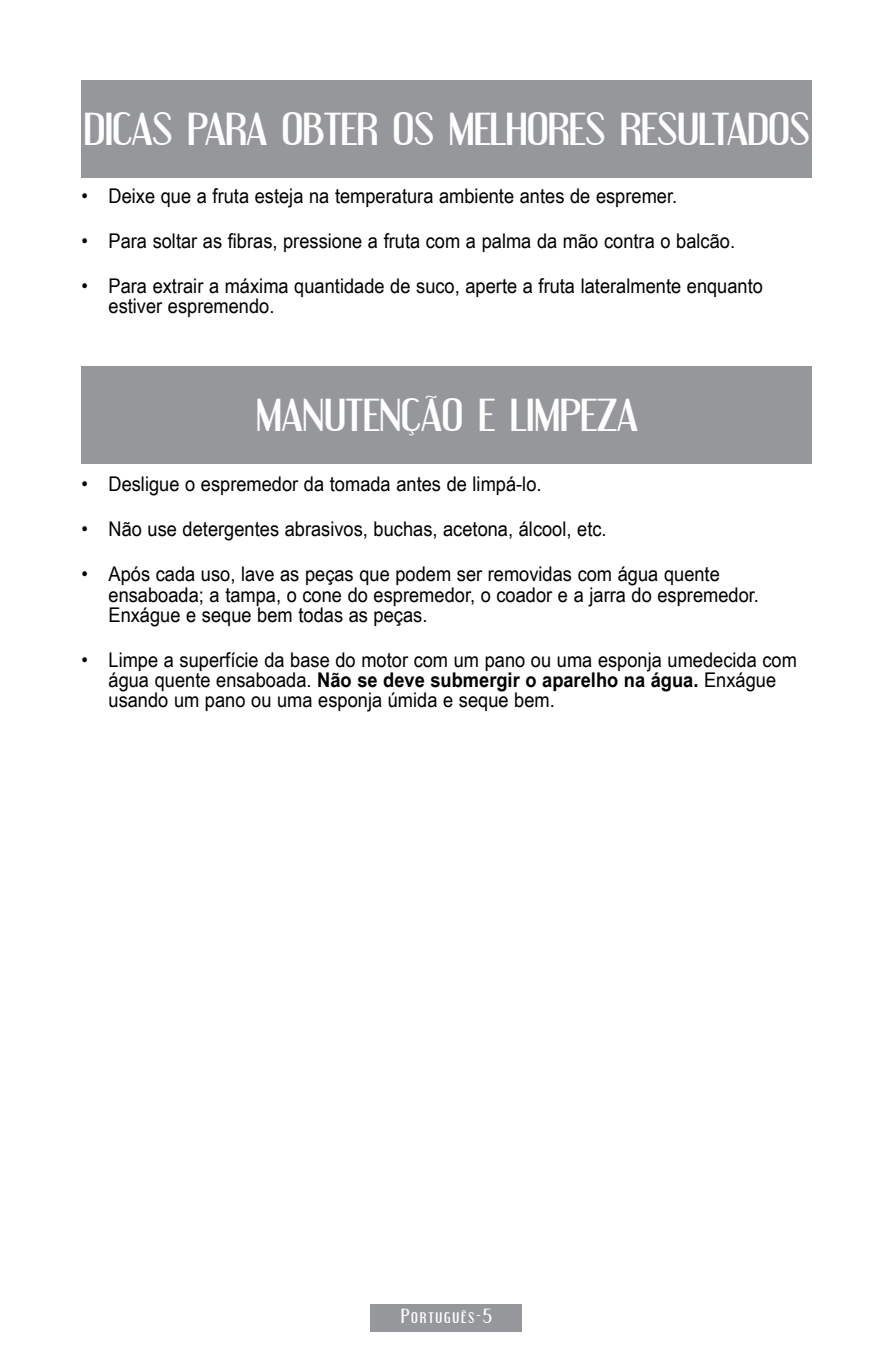
<style>
.page{position:relative;width:893px;height:1372px;background:#fff}
.page>*{position:absolute;margin:0;border:0;box-sizing:border-box;transform-origin:0 0}
.t1{font:40.5px "Engebrechtre";letter-spacing:-.01em;color:#fff;scale:1.1 1}
.t2{font:20.25px/20.2px "Arial Narrow";color:#000;scale:1.1 1}
.t3{font:18px "Engebrechtre";letter-spacing:.1em;color:#fff}
.s1{font-weight:700}
</style>
<div class="page">
<div style="left:371px;top:1303px;width:151px;height:28px;background:#95979a"></div>
<div style="left:81px;top:80px;width:731px;height:98px;background:#95979a"></div>
<div style="left:81px;top:366px;width:731px;height:98px;background:#95979a"></div>
<h1 class="t1" style="left:84px;top:105px;width:662px">DICAS PARA OBTER OS MELHORES RESULTADOS</h1>
<p class="t2" style="left:82px;top:185px;width:543px">• Deixe que a fruta esteja na temperatura ambiente antes de espremer.</p>
<p class="t2" style="left:82px;top:230px;width:596px">• Para soltar as fibras, pressione a fruta com a palma da mão contra o balcão.</p>
<p class="t2" style="left:109px;top:275px;width:596px;text-indent:-27px">• Para extrair a máxima quantidade de suco, aperte a fruta lateralmente enquanto estiver espremendo.</p>
<h1 class="t1" style="left:256px;top:391px;width:348px">MANUTENÇÃO E LIMPEZA</h1>
<p class="t2" style="left:82px;top:473px;width:420px">• Desligue o espremedor da tomada antes de limpá-lo.</p>
<p class="t2" style="left:82px;top:518px;width:479px">• Não use detergentes abrasivos, buchas, acetona, álcool, etc.</p>
<p class="t2" style="left:109px;top:563px;width:593px;text-indent:-27px">• Após cada uso, lave as peças que podem ser removidas com água quente ensaboada; a tampa, o cone do espremedor, o coador e a jarra do espremedor.<br>Enxágue e seque bem todas as peças.</p>
<p class="t2" style="left:109px;top:648px;width:627px;text-indent:-27px">• Limpe a superfície da base do motor com um pano ou uma esponja umedecida com água quente ensaboada. <span class="s1">Não se deve submergir o aparelho na água.</span> Enxágue usando um pano ou uma esponja úmida e seque bem.</p>
<p class="t3" style="left:401px;top:1305px;width:92px">Português-5</p>
</div>
